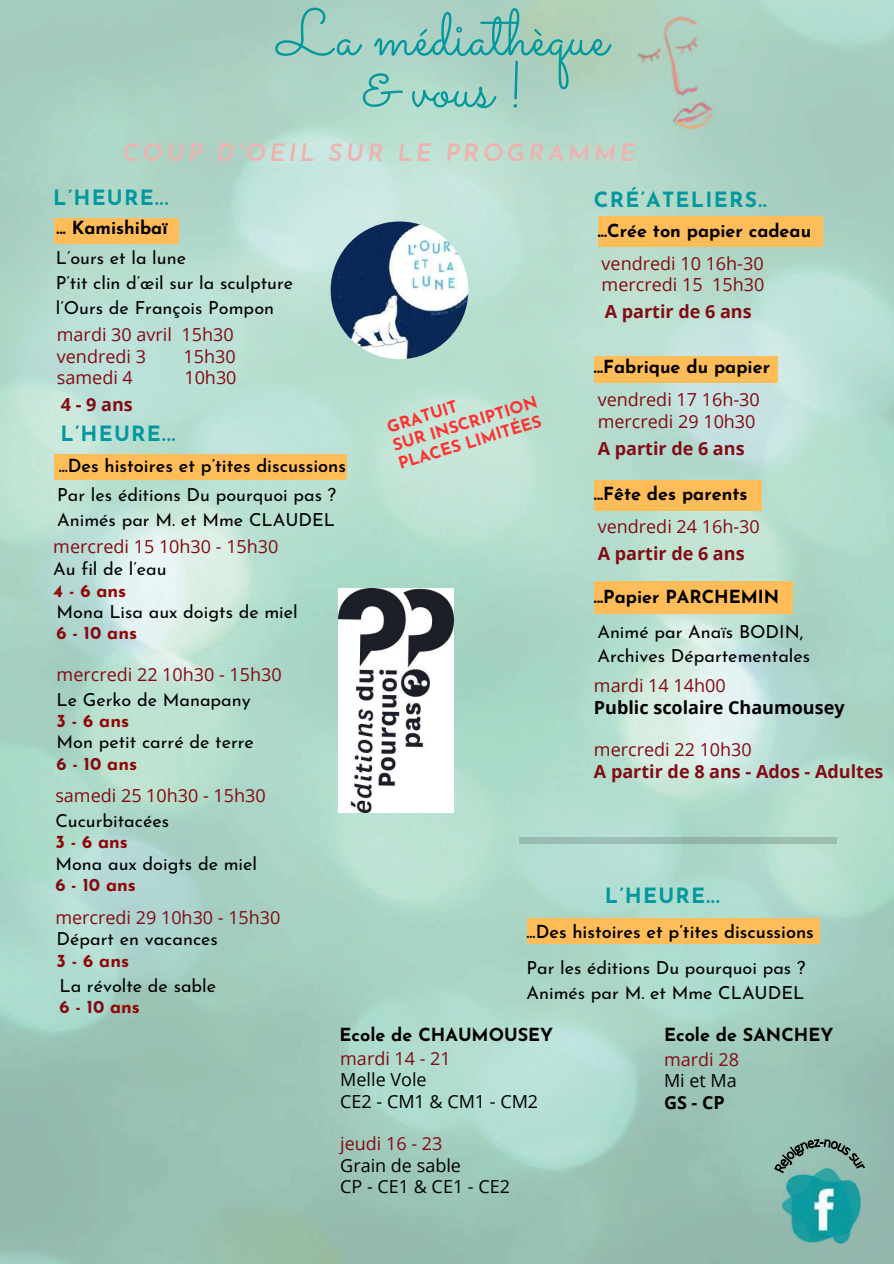
<style>
.page{position:relative;width:894px;height:1264px;background:#fff}
.page>*{position:absolute;margin:0;border:0;box-sizing:border-box;transform-origin:0 0}
.t1{font:65.4px/51.8px "Sacramento";color:#03989e;text-align:center}
.t2{font:italic 600 24px "Josefin Sans";letter-spacing:.14em;color:#f0b2af}
.t3{font:700 21px "Josefin Sans";letter-spacing:.06em;color:#03989e}
.t4{font:18px/24.8px "Josefin Sans";color:#000}
.t5{font:18px/21.3px "Open Sans";color:#820c13}
.t6{font:700 18px "Josefin Sans";color:#000}
.t7{font:700 18px "Open Sans";color:#820c13}
.t8{font:600 18px "Josefin Sans";color:#000}
.t9{font:18px/21.3px "Open Sans";color:#000}
.t10{font:700 18px "Open Sans";color:#000}
.t11{font:700 18px "Josefin Sans";color:#8f0505}
.t12{font:700 16.5px/19.2px "Josefin Sans";color:#ff3131}
.s1{font-weight:700;color:#820c13}
.s2{font-weight:700;color:#8f0505}
</style>
<div class="page">
<img style="left:0;top:0;width:893px;height:1263px">
<img style="left:782px;top:1177px;width:77px;height:65px">
<img style="left:625px;top:4px;width:98px;height:135px">
<svg style="left:593px;top:1252px;width:78px;height:11px"></svg>
<div style="left:519px;top:837px;width:317px;height:6px;background:#99bcb2"></div>
<div style="left:55px;top:218px;width:124px;height:26px;background:#ffbd59"></div>
<div style="left:55px;top:454px;width:292px;height:26px;background:#ffbd59"></div>
<img style="left:339px;top:588px;width:114px;height:224px">
<img style="left:330px;top:221px;width:138px;height:138px;border-radius:50%">
<div style="left:597px;top:217px;width:225px;height:30px;background:#ffbd59"></div>
<div style="left:593px;top:356px;width:184px;height:27px;background:#ffbd59"></div>
<div style="left:593px;top:480px;width:168px;height:30px;background:#ffbd59"></div>
<div style="left:527px;top:917px;width:292px;height:26px;background:#ffbd59"></div>
<div style="left:593px;top:581px;width:199px;height:32px;background:#ffbd59"></div>
<svg style="left:774px;top:1139px;width:90px;height:38px;background:#7ba399"></svg>
<h1 class="t1" style="left:277px;top:6px;width:332px">La médiathèque &amp; vous !</h1>
<h2 class="t2" style="left:122px;top:143px;width:514px">COUP D'OEIL SUR LE PROGRAMME</h2>
<p class="t3" style="left:53px;top:189px;width:116px">L’HEURE...</p>
<p class="t6" style="left:57px;top:221px;width:112px">... Kamishibaï</p>
<p class="t4" style="left:56px;top:247px;width:239px">L’ours et la lune<br>P’tit clin d’œil sur la sculpture l’Ours de François Pompon</p>
<p class="t5" style="left:57px;top:324px;width:178px">mardi 30 avril 15h30 vendredi 3</p>
<p class="t5" style="left:183px;top:345px;width:54px">15h30</p>
<p class="t5" style="left:57px;top:366px;width:77px">samedi 4</p>
<p class="t5" style="left:184px;top:366px;width:54px">10h30</p>
<p class="t7" style="left:61px;top:392px;width:73px">4 - 9 ans</p>
<p class="t3" style="left:60px;top:425px;width:116px">L’HEURE...</p>
<p class="t8" style="left:59px;top:458px;width:289px">...Des histoires et p’tites discussions</p>
<p class="t4" style="left:57px;top:484px;width:280px">Par les éditions Du pourquoi pas ?<br>Animés par M. et Mme CLAUDEL</p>
<p class="t5" style="left:53px;top:535px;width:227px">mercredi 15 10h30 - 15h30</p>
<p class="t4" style="left:53px;top:558px;width:115px">Au fil de l’eau</p>
<p class="t11" style="left:53px;top:583px;width:74px">4-6ans</p>
<p class="t4" style="left:57px;top:603px;width:243px;line-height:21.3px">Mona Lisa aux doigts de miel<br><span class="s1">6 - 10</span> <span class="s2">ans</span></p>
<p class="t5" style="left:57px;top:663px;width:227px">mercredi 22 10h30 - 15h30</p>
<p class="t4" style="left:57px;top:688px;width:195px">Le Gerko de Manapany</p>
<p class="t11" style="left:57px;top:713px;width:74px">3-6ans</p>
<p class="t4" style="left:57px;top:733px;width:199px;line-height:21.3px">Mon petit carré de terre<br><span class="s1">6 - 10</span> <span class="s2">ans</span></p>
<p class="t5" style="left:55px;top:784px;width:212px">samedi 25 10h30 - 15h30</p>
<p class="t4" style="left:55px;top:810px;width:115px">Cucurbitacées</p>
<p class="t11" style="left:55px;top:835px;width:74px">3-6ans</p>
<p class="t4" style="left:55px;top:854px;width:203px;line-height:21.3px">Mona aux doigts de miel<br><span class="s1">6 - 10</span> <span class="s2">ans</span></p>
<p class="t5" style="left:55px;top:906px;width:227px">mercredi 29 10h30 - 15h30</p>
<p class="t4" style="left:57px;top:928px;width:163px">Départ en vacances</p>
<p class="t11" style="left:57px;top:953px;width:74px">3-6ans</p>
<p class="t4" style="left:59px;top:976px;width:158px;line-height:21.3px">La révolte de sable<br><span class="s1">6 - 10</span> <span class="s2">ans</span></p>
<p class="t3" style="left:593px;top:191px;width:174px">CRÉ’ATELIERS..</p>
<p class="t6" style="left:597px;top:223px;width:215px">...Crée ton papier cadeau</p>
<p class="t5" style="left:601px;top:252px;width:164px">vendredi 10 16h-30 mercredi 15 15h30</p>
<p class="t7" style="left:604px;top:299px;width:148px">A partir de 6 ans</p>
<p class="t12" style="left:385px;top:419px;width:152px;rotate:-17deg">GRATUIT<br>SUR INSCRIPTION<br>PLACES LIMITÉES</p>
<p class="t6" style="left:593px;top:359px;width:177px">...Fabrique du papier</p>
<p class="t5" style="left:597px;top:388px;width:163px">vendredi 17 16h-30 mercredi 29 10h30</p>
<p class="t7" style="left:597px;top:435px;width:148px">A partir de 6 ans</p>
<p class="t6" style="left:593px;top:486px;width:155px">...Fête des parents</p>
<p class="t5" style="left:597px;top:515px;width:163px">vendredi 24 16h-30</p>
<p class="t7" style="left:597px;top:541px;width:148px">A partir de 6 ans</p>
<p class="t6" style="left:593px;top:589px;width:187px">...Papier PARCHEMIN</p>
<p class="t4" style="left:597px;top:621px;width:214px">Animé par Anaïs BODIN,<br>Archives Départementales</p>
<p class="t5" style="left:593px;top:674px;width:133px">mardi 14 14h00</p>
<p class="t10" style="left:593px;top:694px;width:252px">Public scolaire Chaumousey</p>
<p class="t5" style="left:593px;top:738px;width:159px">mercredi 22 10h30</p>
<p class="t7" style="left:593px;top:758px;width:291px">A partir de 8 ans - Ados - Adultes</p>
<p class="t3" style="left:604px;top:887px;width:116px">L’HEURE...</p>
<p class="t8" style="left:526px;top:924px;width:289px">...Des histoires et p’tites discussions</p>
<p class="t4" style="left:526px;top:957px;width:280px">Par les éditions Du pourquoi pas ?<br>Animés par M. et Mme CLAUDEL</p>
<p class="t6" style="left:339px;top:1027px;width:215px">Ecole de CHAUMOUSEY</p>
<p class="t5" style="left:340px;top:1047px;width:112px">mardi 14 - 21</p>
<p class="t9" style="left:340px;top:1068px;width:199px">Melle Vole<br>CE2 - CM1 &amp; CM1 - CM2</p>
<p class="t5" style="left:340px;top:1132px;width:104px">jeudi 16 - 23</p>
<p class="t9" style="left:340px;top:1153px;width:171px">Grain de sable<br>CP - CE1 &amp; CE1 - CE2</p>
<p class="t6" style="left:663px;top:1027px;width:171px">Ecole de SANCHEY</p>
<p class="t5" style="left:663px;top:1048px;width:76px">mardi 28</p>
<p class="t9" style="left:663px;top:1069px;width:74px">Mi et Ma</p>
<p class="t10" style="left:663px;top:1089px;width:62px">GS - CP</p>
</div>
